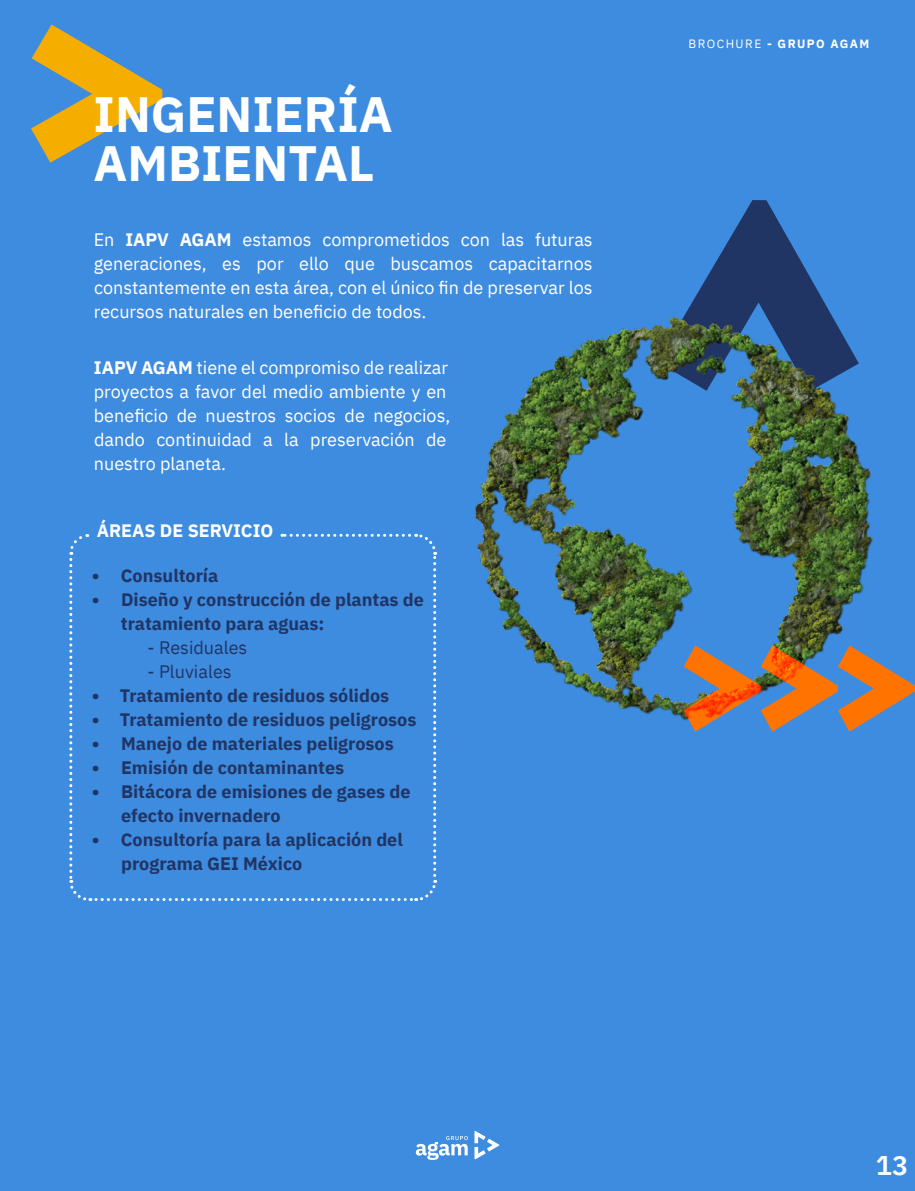
<style>
.page{position:relative;width:915px;height:1191px;background:#fff}
.page>*{position:absolute;margin:0;border:0;box-sizing:border-box;transform-origin:0 0}
.t1{font:700 49.5px/48.6px "IBM Plex Sans";color:#fff}
.t2{font:600 27px "IBM Plex Sans";color:#fff}
.t3{font:18px/24px "IBM Plex Sans";color:#fff;text-align:justify}
.t4{font:700 18px/24px "IBM Plex Sans";color:#213565}
.t5{font:18px "IBM Plex Sans";color:#213565}
.t6{font:700 18px "IBM Plex Sans";color:#fff}
.t7{font:700 12px "IBM Plex Sans";letter-spacing:.12em;color:#fff}
.s1{font-weight:700}
.s2{font-weight:400}
</style>
<div class="page">
<div style="left:0;top:0;width:914px;height:1191px;background:#3d8ce0"></div>
<svg style="left:701px;top:200px;width:115px;height:87px"></svg>
<svg style="left:31px;top:24px;width:131px;height:139px"></svg>
<img style="left:475px;top:287px;width:398px;height:445px">
<svg style="left:683px;top:645px;width:231px;height:86px"></svg>
<svg style="left:474px;top:1131px;width:25px;height:28px"></svg>
<svg style="left:415px;top:1136px;width:52px;height:23px"></svg>
<svg style="left:69px;top:533px;width:369px;height:368px"></svg>
<h1 class="t1" style="left:94px;top:86px;width:300px">INGENIERÍA<br>AMBIENTAL</h1>
<p class="t3" style="left:94px;top:226px;width:500px">En <span class="s1">IAPV AGAM</span> estamos comprometidos con las futuras generaciones, es por ello que buscamos capacitarnos constantemente en esta área, con el único fin de preservar los recursos naturales en beneficio de todos.</p>
<p class="t3" style="left:94px;top:354px;width:358px;text-align:left"><span class="s1">IAPV AGAM</span> tiene el compromiso de realizar proyectos a favor del medio ambiente y en beneficio de nuestros socios de negocios, dando continuidad a la preservación de nuestro planeta.</p>
<p class="t6" style="left:97px;top:516px;width:178px">ÁREAS DE SERVICIO</p>
<p class="t4" style="left:92px;top:562px;width:128px">• Consultoría</p>
<p class="t4" style="left:121px;top:586px;width:304px;text-indent:-29px">• Diseño y construcción de plantas de tratamiento para aguas:</p>
<p class="t5" style="left:148px;top:634px;width:101px">- Residuales</p>
<p class="t5" style="left:148px;top:658px;width:85px">- Pluviales</p>
<p class="t4" style="left:92px;top:682px;width:299px">• Tratamiento de residuos sólidos</p>
<p class="t4" style="left:92px;top:706px;width:326px">• Tratamiento de residuos peligrosos</p>
<p class="t4" style="left:92px;top:730px;width:303px">• Manejo de materiales peligrosos</p>
<p class="t4" style="left:92px;top:754px;width:254px">• Emisión de contaminantes</p>
<p class="t4" style="left:121px;top:778px;width:291px;text-indent:-29px">• Bitácora de emisiones de gases de efecto invernadero</p>
<p class="t4" style="left:121px;top:826px;width:283px;text-indent:-29px">• Consultoría para la aplicación del programa GEI México</p>
<p class="t7" style="left:688px;top:34px;width:182px"><span class="s2">BROCHURE</span> - GRUPO AGAM</p>
<h2 class="t2" style="left:875px;top:1144px;width:34px">13</h2>
</div>
